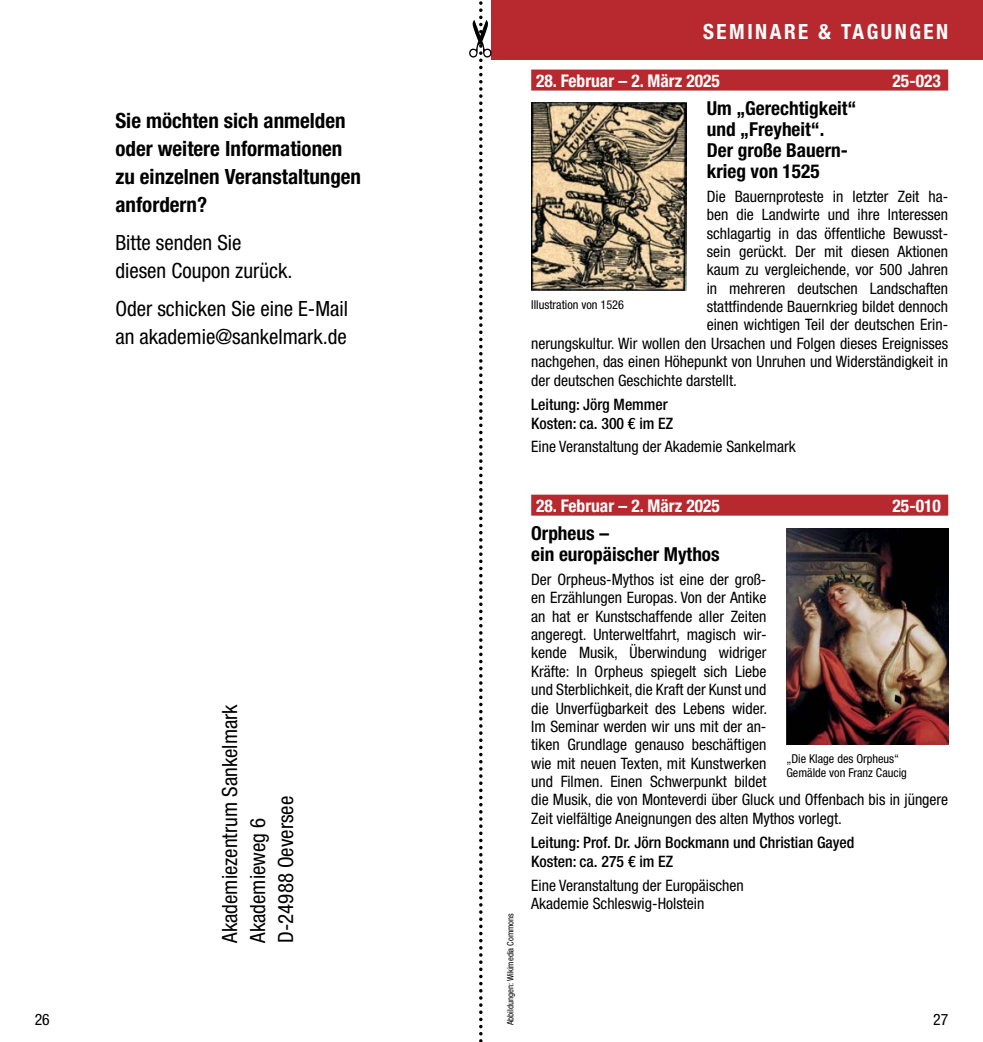
<style>
.page{position:relative;width:983px;height:1042px;background:#fff}
.page>*{position:absolute;margin:0;border:0;box-sizing:border-box;transform-origin:0 0}
.t1{font:condensed 21px/28px "Helvetica Neue LT Pro";color:#000}
.t2{font:700 condensed 21px/28px "Helvetica Neue LT Pro";color:#000}
.t3{font:700 condensed 21px "Helvetica Neue LT Pro";letter-spacing:.12em;color:#fff}
.t4{font:700 condensed 19.25px/21px "Helvetica Neue LT Pro";color:#000}
.t5{font:700 condensed 17.5px "Helvetica Neue LT Pro";color:#fff}
.t6{font:condensed 15.75px/18.4px "Helvetica Neue LT Pro";color:#000}
.t7{font:500 condensed 15.75px/19.2px "Helvetica Neue LT Pro";color:#000}
.t8{font:condensed 12.25px/14px "Helvetica Neue LT Pro";color:#000}
.t9{font:condensed 8.75px "Helvetica Neue LT Pro";color:#000}
</style>
<div class="page">
<div style="left:531px;top:70px;width:416px;height:21px;background:#b8292f"></div>
<div style="left:531px;top:495px;width:416px;height:21px;background:#b8292f"></div>
<div style="left:491px;top:0;width:491px;height:59px;background:#b8292f"></div>
<svg style="left:469px;top:1px;width:22px;height:1041px"></svg>
<img style="left:531px;top:103px;width:155px;height:187px">
<img style="left:786px;top:528px;width:161px;height:216px">
<h1 class="t2" style="left:115px;top:107px;width:247px">Sie möchten sich anmelden oder weitere Informationen zu einzelnen Veranstaltungen anfordern?</h1>
<h1 class="t1" style="left:115px;top:229px;width:178px">Bitte senden Sie diesen Coupon zurück.</h1>
<h1 class="t1" style="left:115px;top:294px;width:234px">Oder schicken Sie eine E-Mail an akademie@sankelmark.de</h1>
<h1 class="t3" style="left:703px;top:19px;width:246px">SEMINARE &amp; TAGUNGEN</h1>
<p class="t5" style="left:536px;top:70px;width:185px">28. Februar – 2. März 2025</p>
<p class="t5" style="left:892px;top:70px;width:50px">25-023</p>
<p class="t4" style="left:706px;top:98px;width:151px">Um „Gerechtigkeit“ und „Freyheit“.<br>Der große Bauern&shy;krieg von 1525</p>
<p class="t6" style="left:706px;top:187px;width:243px">Die Bauernproteste in letzter Zeit ha-</p>
<p class="t6" style="left:706px;top:205px;width:243px">ben die Landwirte und ihre Interessen</p>
<p class="t6" style="left:706px;top:224px;width:243px">schlagartig in das öffentliche Bewusst-</p>
<p class="t6" style="left:706px;top:242px;width:243px">sein gerückt. Der mit diesen Aktionen</p>
<p class="t6" style="left:706px;top:260px;width:243px">kaum zu vergleichende, vor 500 Jahren</p>
<p class="t6" style="left:706px;top:279px;width:243px">in mehreren deutschen Landschaften</p>
<p class="t6" style="left:706px;top:297px;width:243px">stattfindende Bauernkrieg bildet dennoch</p>
<p class="t6" style="left:706px;top:315px;width:243px">einen wichtigen Teil der deutschen Erin-</p>
<p class="t6" style="left:531px;top:334px;width:418px">nerungskultur. Wir wollen den Ursachen und Folgen dieses Ereignisses</p>
<p class="t6" style="left:531px;top:352px;width:418px">nachgehen, das einen Höhepunkt von Unruhen und Widerständigkeit in</p>
<p class="t6" style="left:531px;top:371px;width:207px">der deutschen Geschichte darstellt.</p>
<p class="t7" style="left:531px;top:394px;width:143px">Leitung: Jörg Memmer<br>Kosten: ca. 300 € im EZ</p>
<p class="t6" style="left:531px;top:437px;width:266px">Eine Veranstaltung der Akademie Sankelmark</p>
<p class="t8" style="left:531px;top:297px;width:94px">Illustration von 1526</p>
<p class="t5" style="left:536px;top:495px;width:185px">28. Februar – 2. März 2025</p>
<p class="t5" style="left:892px;top:495px;width:50px">25-010</p>
<p class="t4" style="left:531px;top:523px;width:190px">Orpheus –<br>ein europäischer Mythos</p>
<p class="t6" style="left:531px;top:570px;width:418px">Der Orpheus-Mythos ist eine der groß-<br>en Erzählungen Europas. Von der Antike<br>an hat er Kunstschaffende aller Zeiten<br>angeregt. Unterweltfahrt, magisch wir-<br>kende Musik, Überwindung widriger<br>Kräfte: In Orpheus spiegelt sich Liebe<br>und Sterblichkeit, die Kraft der Kunst und<br>die Unverfügbarkeit des Lebens wider.<br>Im Seminar werden wir uns mit der an-<br>tiken Grundlage genauso beschäftigen<br>wie mit neuen Texten, mit Kunstwerken<br>und Filmen. Einen Schwerpunkt bildet<br>die Musik, die von Monteverdi über Gluck und Offenbach bis in jüngere Zeit vielfältige Aneignungen des alten Mythos vorlegt.</p>
<p class="t7" style="left:531px;top:832px;width:324px">Leitung: Prof. Dr. Jörn Bockmann und Christian Gayed<br>Kosten: ca. 275 € im EZ</p>
<p class="t6" style="left:531px;top:875px;width:214px">Eine Veranstaltung der Europäischen<br>Akademie Schleswig-Holstein</p>
<h1 class="t1" style="left:215px;top:943px;width:240px;rotate:-90deg">Akademiezentrum Sankelmark<br>Akademieweg 6<br>D-24988 Oeversee</h1>
<p class="t8" style="left:786px;top:751px;width:122px">„Die Klage des Orpheus“<br>Gemälde von Franz Caucig</p>
<p class="t9" style="left:505px;top:1025px;width:114px;rotate:-90deg">Abbildungen: Wikimedia Commons</p>
<p class="t6" style="left:35px;top:1009px;width:17px">26</p>
<p class="t6" style="left:932px;top:1009px;width:17px">27</p>
</div>
